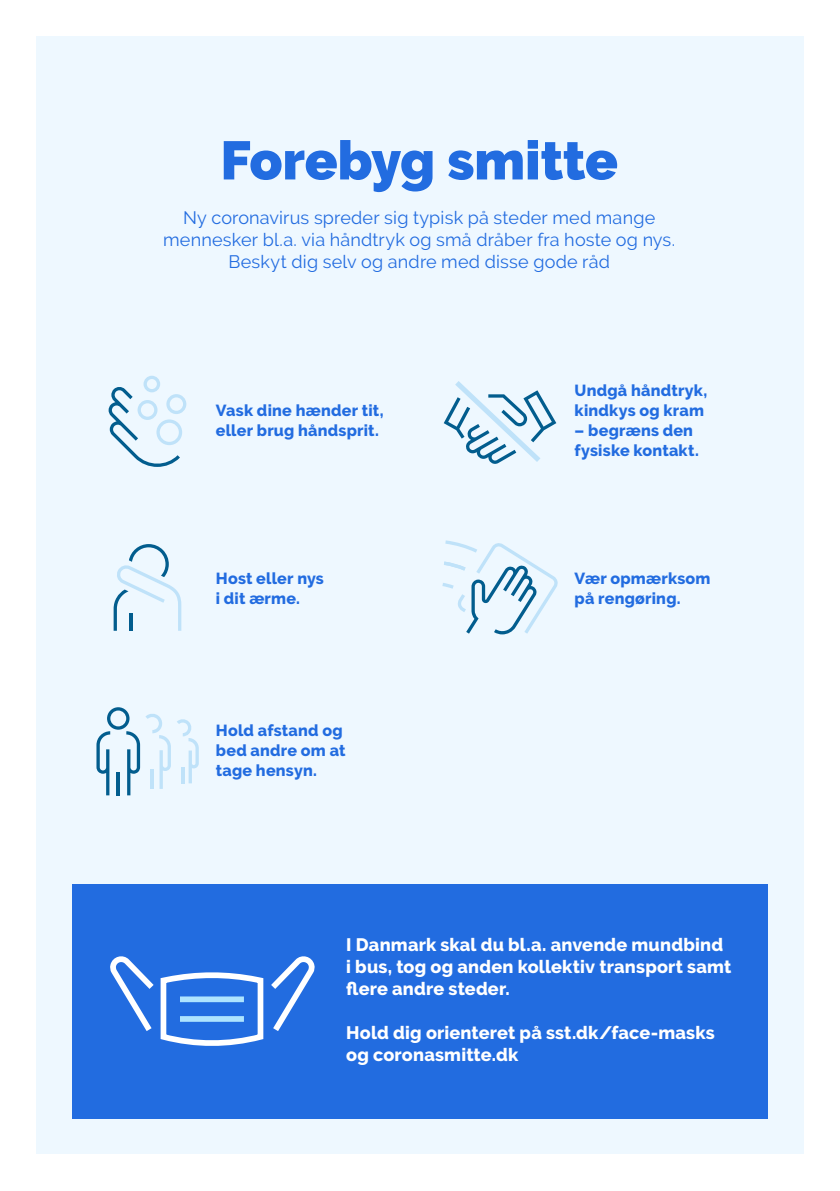
<style>
.page{position:relative;width:840px;height:1191px;background:#fff}
.page>*{position:absolute;margin:0;border:0;box-sizing:border-box;transform-origin:0 0}
.t1{font:900 54px "Raleway";letter-spacing:-.005em;color:#226ce0}
.t2{font:800 18px/22px "Raleway";letter-spacing:.01em;color:#fff}
.Brød{font:18px "Raleway";letter-spacing:.01em;color:#226ce0}
.t3{font:800 16px/20px "Raleway";letter-spacing:.015em;color:#226ce0}
</style>
<div class="page">
<div style="left:36px;top:36px;width:767px;height:1117px;background:#eef8ff"></div>
<div style="left:72px;top:884px;width:695px;height:235px;background:#226ce0"></div>
<svg style="left:110px;top:956px;width:205px;height:89px"></svg>
<div style="left:180px;top:996px;width:64px;height:6px;background:#aee4ff"></div>
<div style="left:180px;top:1016px;width:64px;height:5px;background:#aee4ff"></div>
<svg style="left:108px;top:376px;width:78px;height:91px"></svg>
<svg style="left:443px;top:381px;width:113px;height:83px"></svg>
<svg style="left:96px;top:707px;width:75px;height:88px"></svg>
<hr style="left:151px;top:769px;width:3px;height:20px;background:#bfe2f9">
<svg style="left:177px;top:719px;width:22px;height:64px"></svg>
<hr style="left:181px;top:766px;width:3px;height:17px;background:#bfe2f9">
<svg style="left:113px;top:544px;width:68px;height:87px"></svg>
<hr style="left:129px;top:613px;width:4px;height:18px;background:#025d8e">
<svg style="left:442px;top:540px;width:115px;height:94px"></svg>
<p class="t1" style="left:220px;top:129px;width:399px">Forebyg smitte</p>
<p class="Brød" style="left:183px;top:207px;width:473px">Ny coronavirus spreder sig typisk på steder med mange</p>
<p class="Brød" style="left:163px;top:229px;width:513px">mennesker bl.a. via håndtryk og små dråber fra hoste og nys.</p>
<p class="Brød" style="left:228px;top:251px;width:382px">Beskyt dig selv og andre med disse gode råd</p>
<p class="t3" style="left:216px;top:400px;width:169px">Vask dine hænder tit, eller brug håndsprit.</p>
<p class="t3" style="left:216px;top:568px;width:109px">Host eller nys i dit ærme.</p>
<p class="t3" style="left:216px;top:720px;width:131px">Hold afstand og bed andre om at tage hensyn.</p>
<p class="t3" style="left:574px;top:380px;width:134px">Undgå håndtryk, kindkys og kram</p>
<p class="t3" style="left:574px;top:420px;width:126px">– begræns den fysiske kontakt.</p>
<p class="t3" style="left:574px;top:568px;width:137px">Vær opmærksom på rengøring.</p>
<p class="t2" style="left:346px;top:933px;width:386px">I Danmark skal du bl.a. anvende mundbind i bus, tog og anden kollektiv transport samt flere andre steder.</p>
<p class="t2" style="left:346px;top:1021px;width:370px">Hold dig orienteret på sst.dk/face-masks og coronasmitte.dk</p>
</div>
